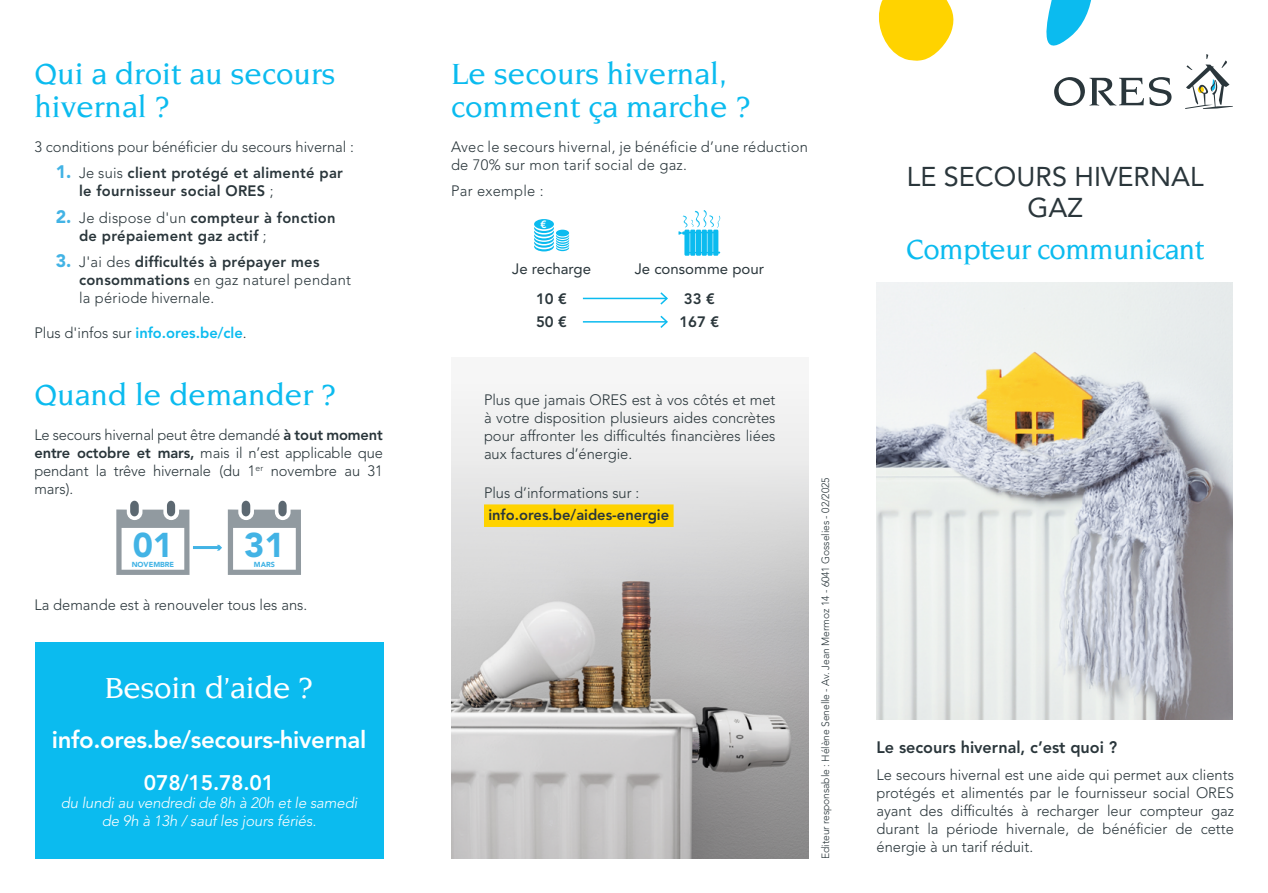
<style>
.page{position:relative;width:1268px;height:893px;background:#fff}
.page>*{position:absolute;margin:0;border:0;box-sizing:border-box;transform-origin:0 0}
.t1{font:900 34.2px "Avenir LT Std";color:#42b3e5}
.t2{font:500 31.5px/33px "Novarese Std";color:#0bbbef}
.t3{font:500 31.5px "Novarese Std";letter-spacing:-.01em;color:#fff}
.t4{font:500 30px "Novarese Std";letter-spacing:-.02em;color:#0bbbef}
.t5{font:27px/31.5px "Avenir LT Std";color:#2a363b;text-align:center}
.t6{font:800 24px "Avenir LT Std";letter-spacing:-.015em;color:#fff}
.t7{font:800 21px "Avenir LT Std";letter-spacing:-.01em;color:#fff}
.t8{font:800 16.5px "Avenir LT Std";color:#2a363b}
.t9{font:300 15px/18px "Avenir LT Std";color:#2a363b;text-align:justify}
.t10{font:300 15px/18px "Avenir LT Std";letter-spacing:.02em;color:#2a363b}
.t11{font:800 15px/18px "Avenir LT Std";letter-spacing:.02em;color:#2a363b}
.t12{font:italic 300 15px/18px "Avenir LT Std";letter-spacing:-.01em;color:#fff;text-align:center}
.t13{font:800 15px "Avenir LT Std";color:#0bbbef}
.t14{font:800 15px "Avenir LT Std";color:#2a363b}
.t15{font:15px "Avenir LT Std";color:#2a363b}
.t16{font:300 10.5px "Avenir LT Std";letter-spacing:-.01em;color:#2a363b}
.t17{font:800 10.5px "Avenir LT Std";color:#fff}
.t18{font:900 7.2px "Avenir LT Std";color:#42b3e5}
.s1{font-weight:900;font-size:18px;color:#42b3e5}
.s2{font-weight:300}
.s3{font-weight:800}
.s4{font-weight:300;color:#2a363b}
</style>
<div class="page">
<svg style="left:1054px;top:77px;width:117px;height:29px"></svg>
<svg style="left:1185px;top:54px;width:47px;height:55px"></svg>
<svg style="left:1046px;top:0;width:45px;height:46px"></svg>
<svg style="left:879px;top:0;width:75px;height:61px"></svg>
<div style="left:35px;top:642px;width:348px;height:217px;background:#0bbbef"></div>
<img style="left:876px;top:282px;width:356px;height:438px">
<div style="left:534px;top:219px;width:20px;height:10px;background:#0bbbef;border-radius:50%"></div>
<svg style="left:534px;top:227px;width:35px;height:24px"></svg>
<svg style="left:678px;top:210px;width:42px;height:46px"></svg>
<hr style="left:582px;top:298px;width:84px;height:1px;background:#0bbbef">
<svg style="left:658px;top:292px;width:10px;height:13px"></svg>
<hr style="left:582px;top:321px;width:84px;height:2px;background:#0bbbef">
<svg style="left:658px;top:315px;width:10px;height:13px"></svg>
<svg style="left:116px;top:501px;width:73px;height:74px"></svg>
<svg style="left:228px;top:501px;width:73px;height:74px"></svg>
<hr style="left:193px;top:546px;width:27px;height:3px;background:#42b3e5">
<svg style="left:217px;top:545px;width:5px;height:6px"></svg>
<div style="left:451px;top:357px;width:357px;height:502px;background:#f1f1f1"></div>
<img style="left:451px;top:473px;width:357px;height:386px">
<div style="left:484px;top:504px;width:189px;height:23px;background:#ffd300"></div>
<p class="t2" style="left:34px;top:57px;width:303px">Qui a droit au secours hivernal ?</p>
<p class="t9" style="left:34px;top:137px;width:321px">3 conditions pour bénéficier du secours hivernal :</p>
<p class="t11" style="left:79px;top:164px;width:265px;text-indent:-23px"><span class="s1">1.</span> <span class="s2">Je suis</span> client protégé et alimenté par le fournisseur social ORES <span class="s2">;</span></p>
<p class="t11" style="left:79px;top:208px;width:258px;text-indent:-23px"><span class="s1">2.</span> <span class="s2">Je dispose d'un</span> compteur à fonction de prépaiement gaz actif <span class="s2">;</span></p>
<p class="t10" style="left:79px;top:253px;width:273px;text-indent:-23px"><span class="s1">3.</span> J'ai des <span class="s3">difficultés à prépayer mes consommations</span> en gaz naturel pendant la période hivernale.</p>
<p class="t13" style="left:34px;top:324px;width:214px"><span class="s4">Plus d'infos sur</span> info.ores.be/cle<span class="s4">.</span></p>
<p class="t2" style="left:34px;top:378px;width:303px">Quand le demander ?</p>
<p class="t9" style="left:34px;top:426px;width:350px">Le secours hivernal peut être demandé <span class="s3">à tout moment entre octobre et mars,</span> mais il n’est applicable que pendant la trêve hivernale (du 1<sup>er</sup> novembre au 31 mars).</p>
<h1 class="t1" style="left:133px;top:524px;width:42px">01</h1>
<p class="t18" style="left:132px;top:560px;width:44px">NOVEMBRE</p>
<h1 class="t1" style="left:244px;top:524px;width:42px">31</h1>
<p class="t18" style="left:254px;top:560px;width:23px">MARS</p>
<p class="t9" style="left:34px;top:596px;width:274px">La demande est à renouveler tous les ans.</p>
<p class="t3" style="left:104px;top:670px;width:211px">Besoin d’aide ?</p>
<p class="t6" style="left:52px;top:725px;width:316px">info.ores.be/secours-hivernal</p>
<p class="t7" style="left:144px;top:770px;width:132px">078/15.78.01</p>
<p class="t12" style="left:61px;top:794px;width:298px">du lundi au vendredi de 8h à 20h et le samedi de 9h à 13h / sauf les jours fériés.</p>
<p class="t2" style="left:451px;top:57px;width:302px">Le secours hivernal, comment ça marche ?</p>
<p class="t10" style="left:451px;top:137px;width:358px">Avec le secours hivernal, je bénéficie d’une réduction de 70% sur mon tarif social de gaz.</p>
<p class="t10" style="left:451px;top:182px;width:94px">Par exemple :</p>
<p class="t17" style="left:540px;top:218px;width:8px">€</p>
<p class="t15" style="left:512px;top:260px;width:80px">Je recharge</p>
<p class="t15" style="left:634px;top:260px;width:131px">Je consomme pour</p>
<p class="t11" style="left:536px;top:290px;width:33px">10 €</p>
<p class="t11" style="left:683px;top:290px;width:33px">33 €</p>
<p class="t11" style="left:536px;top:313px;width:33px">50 €</p>
<p class="t11" style="left:679px;top:313px;width:41px">167 €</p>
<p class="t9" style="left:484px;top:391px;width:293px">Plus que jamais ORES est à vos côtés et met à votre disposition plusieurs aides concrètes pour affronter les difficultés financières liées aux factures d’énergie.</p>
<p class="t9" style="left:484px;top:484px;width:157px">Plus d’informations sur :</p>
<p class="t14" style="left:488px;top:506px;width:182px">info.ores.be/aides-energie</p>
<p class="t16" style="left:819px;top:859px;width:383px;rotate:-90deg">Editeur responsable : Hélène Senelle - Av. Jean Mermoz 14 - 6041 Gosselies - 02/2025</p>
<p class="t5" style="left:906px;top:161px;width:298px">LE SECOURS HIVERNAL<br>GAZ</p>
<p class="t4" style="left:905px;top:232px;width:300px">Compteur communicant</p>
<p class="t8" style="left:876px;top:737px;width:242px">Le secours hivernal, c’est quoi ?</p>
<p class="t9" style="left:876px;top:765px;width:359px">Le secours hivernal est une aide qui permet aux clients protégés et alimentés par le fournisseur social ORES ayant des difficultés à recharger leur compteur gaz durant la période hivernale, de bénéficier de cette énergie à un tarif réduit.</p>
</div>
